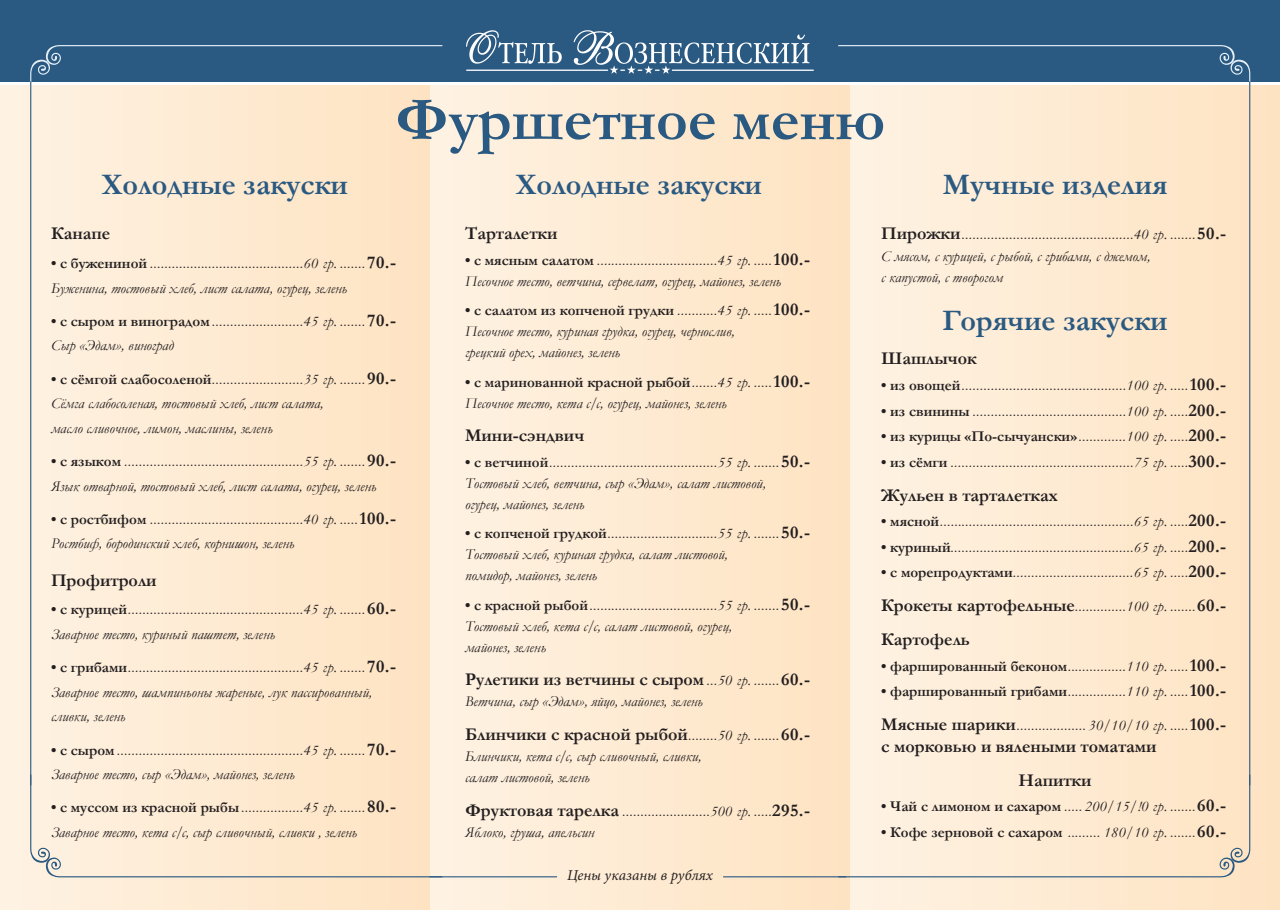
<style>
.page{position:relative;width:1280px;height:910px;background:#fff}
.page>*{position:absolute;margin:0;border:0;box-sizing:border-box;transform-origin:0 0}
.t1{font:700 61.5px "Garamond";color:#2a5981}
.t2{font:700 30px "Garamond";color:#2a5981}
.t3{font:700 18px/34px "Garamond";color:#231f20}
.t4{font:italic 15px/21px "Garamond";color:#231f20}
.t5{font:15px/24.6px "Garamond";color:#231f20}
.t6{font:700 15px "Garamond";color:#231f20}
.t7{font:italic 15px "Minion Pro";color:#231f20}
.s1{font-weight:700;font-style:normal}
.s2{font-style:normal}
.s3{font-weight:700;font-style:normal;font-size:18px}
.s4{font-weight:700}
.s5{font-style:italic}
.s6{font-weight:700;font-size:18px}
.s7{font-weight:400;font-size:15px}
.s8{font-weight:400;font-style:italic;font-size:15px}
.s9{font-weight:400}
.s10{font-weight:400;font-style:italic}
.s11{font-size:18px}
</style>
<div class="page">
<div style="left:429px;top:86px;width:421px;height:824px;background:linear-gradient(to right,#fef2e3,#fee3c2)"></div>
<div style="left:0;top:0;width:1280px;height:81px;background:#2a5981"></div>
<svg style="left:838px;top:45px;width:412px;height:103px"></svg>
<svg style="left:466px;top:30px;width:348px;height:44px"></svg>
<svg style="left:30px;top:45px;width:412px;height:103px"></svg>
<div style="left:0;top:86px;width:429px;height:824px;background:linear-gradient(to right,#fef2e3,#fee3c2)"></div>
<div style="left:850px;top:86px;width:430px;height:824px;background:linear-gradient(to right,#fef3e3,#fde2c2)"></div>
<svg style="left:838px;top:775px;width:412px;height:102px;background:#fbe9d2"></svg>
<svg style="left:30px;top:775px;width:412px;height:102px;background:#fbe8d0"></svg>
<hr style="left:429px;top:876px;width:128px;height:1px;background:#2a5981">
<hr style="left:723px;top:876px;width:123px;height:1px;background:#2a5981">
<hr style="left:30px;top:81px;width:1px;height:704px;background:#2a5981">
<hr style="left:1249px;top:81px;width:1px;height:704px;background:#2a5981">
<h1 class="t1" style="left:395px;top:78px;width:492px">Фуршетное меню</h1>
<h2 class="t2" style="left:102px;top:164px;width:248px">Холодные закуски</h2>
<h2 class="t2" style="left:516px;top:164px;width:248px">Холодные закуски</h2>
<h2 class="t2" style="left:943px;top:164px;width:226px">Мучные изделия</h2>
<p class="t3" style="left:51px;top:217px;width:61px">Канапе</p>
<p class="t4" style="left:51px;top:251px;width:346px;line-height:24.6px"><span class="s1">• с бужениной</span> <span class="s2">..........................................</span>60 гр. <span class="s2">.......</span><span class="s3">70.-<br></span>Буженина, тостовый хлеб, лист салата, огурец, зелень</p>
<p class="t5" style="left:51px;top:308px;width:346px"><span class="s4">• с сыром и виноградом</span>.........................<span class="s5">45 гр.</span> .......<span class="s6">70.-<br></span><span class="s5">Сыр «Эдам», виноград</span></p>
<p class="t4" style="left:51px;top:366px;width:346px;line-height:24.6px"><span class="s1">• с сёмгой слабосоленой</span><span class="s2">.........................</span>35 гр. <span class="s2">.......</span><span class="s3">90.-<br></span>Сёмга слабосоленая, тостовый хлеб, лист салата,<br>масло сливочное, лимон, маслины, зелень</p>
<p class="t5" style="left:51px;top:448px;width:346px"><span class="s4">• с языком</span> .................................................<span class="s5">55 гр.</span> .......<span class="s6">90.-<br></span><span class="s5">Язык отварной, тостовый хлеб, лист салата, огурец, зелень</span></p>
<p class="t5" style="left:51px;top:506px;width:346px"><span class="s4">• с ростбифом</span> ..........................................<span class="s5">40 гр.</span> .....<span class="s6">100.-<br></span><span class="s5">Ростбиф, бородинский хлеб, корнишон, зелень</span></p>
<p class="t3" style="left:51px;top:563px;width:107px">Профитроли</p>
<p class="t5" style="left:51px;top:597px;width:346px"><span class="s4">• с курицей</span>................................................<span class="s5">45 гр.</span> .......<span class="s6">60.-<br></span><span class="s5">Заварное тесто, куриный паштет, зелень</span></p>
<p class="t4" style="left:51px;top:655px;width:346px;line-height:24.6px"><span class="s1">• с грибами</span><span class="s2">................................................</span>45 гр. <span class="s2">.......</span><span class="s3">70.-<br></span>Заварное тесто, шампиньоны жареные, лук пассированный, сливки, зелень</p>
<p class="t5" style="left:51px;top:737px;width:346px"><span class="s4">• с сыром</span>...................................................<span class="s5">45 гр.</span> .......<span class="s6">70.-<br></span><span class="s5">Заварное тесто, сыр «Эдам», майонез, зелень</span></p>
<p class="t4" style="left:51px;top:795px;width:346px;line-height:24.6px"><span class="s1">• с муссом из красной рыбы</span><span class="s2">.................</span>45 гр. <span class="s2">.......</span><span class="s3">80.-<br></span>Заварное тесто, кета с/с, сыр сливочный, сливки , зелень</p>
<p class="t3" style="left:465px;top:217px;width:94px">Тарталетки</p>
<p class="t4" style="left:465px;top:249px;width:346px"><span class="s1">• с мясным салатом</span> <span class="s2">.................................</span>45 гр. <span class="s2">.....</span><span class="s3">100.-<br></span>Песочное тесто, ветчина, сервелат, огурец, майонез, зелень</p>
<p class="t4" style="left:465px;top:299px;width:346px"><span class="s1">• с салатом из копченой грудки</span> <span class="s2">...........</span>45 гр. <span class="s2">.....</span><span class="s3">100.-<br></span>Песочное тесто, куриная грудка, огурец, чернослив,<br>грецкий орех, майонез, зелень</p>
<p class="t4" style="left:465px;top:371px;width:346px"><span class="s1">• с маринованной красной рыбой</span><span class="s2">.......</span>45 гр. <span class="s2">.....</span><span class="s3">100.-<br></span>Песочное тесто, кета с/с, огурец, майонез, зелень</p>
<p class="t3" style="left:465px;top:419px;width:121px">Мини-сэндвич</p>
<p class="t4" style="left:465px;top:451px;width:346px"><span class="s1">• с ветчиной</span><span class="s2">..............................................</span>55 гр. <span class="s2">.......</span><span class="s3">50.-<br></span>Тостовый хлеб, ветчина, сыр «Эдам», салат листовой,<br>огурец, майонез, зелень</p>
<p class="t4" style="left:465px;top:522px;width:346px"><span class="s1">• с копченой грудкой</span><span class="s2">..............................</span>55 гр. <span class="s2">.......</span><span class="s3">50.-<br></span>Тостовый хлеб, куриная грудка, салат листовой,<br>помидор, майонез, зелень</p>
<p class="t4" style="left:465px;top:594px;width:346px"><span class="s1">• с красной рыбой</span><span class="s2">...................................</span>55 гр. <span class="s2">.......</span><span class="s3">50.-<br></span>Тостовый хлеб, кета с/с, салат листовой, огурец,<br>майонез, зелень</p>
<p class="t3" style="left:465px;top:663px;width:346px">Рулетики из ветчины с сыром<span class="s7">...</span><span class="s8">50 гр.</span> <span class="s7">.......</span>60.-</p>
<p class="t4" style="left:465px;top:691px;width:239px">Ветчина, сыр «Эдам», яйцо, майонез, зелень</p>
<p class="t3" style="left:465px;top:717px;width:346px">Блинчики с красной рыбой<span class="s7">........</span><span class="s8">50 гр.</span> <span class="s7">.......</span>60.-</p>
<p class="t4" style="left:465px;top:745px;width:238px">Блинчики, кета с/с, сыр сливочный, сливки, салат листовой, зелень</p>
<p class="t5" style="left:465px;top:800px;width:346px;line-height:21px"><span class="s6">Фруктовая тарелка</span> ........................<span class="s5">500 гр.</span> .....<span class="s6">295.-<br></span><span class="s5">Яблоко, груша, апельсин</span></p>
<p class="t7" style="left:567px;top:865px;width:147px">Цены указаны в рублях</p>
<p class="t4" style="left:881px;top:224px;width:346px"><span class="s3">Пирожки</span><span class="s2">...............................................</span>40 гр. <span class="s2">.......</span><span class="s3">50.-<br></span>С мясом, с курицей, с рыбой, с грибами, с джемом,<br>с капустой, с творогом</p>
<h2 class="t2" style="left:942px;top:300px;width:227px">Горячие закуски</h2>
<p class="t3" style="left:881px;top:342px;width:97px">Шашлычок</p>
<p class="t5" style="left:881px;top:373px;width:346px"><span class="s4">• из овощей</span>.............................................<span class="s5">100 гр.</span> .....<span class="s6">100.-</span></p>
<p class="t5" style="left:881px;top:398px;width:347px"><span class="s4">• из свинины</span> ..........................................<span class="s5">100 гр.</span> .....<span class="s6">200.-</span></p>
<p class="t6" style="left:881px;top:426px;width:347px">• из курицы «По-сычуански»<span class="s9">.............</span><span class="s10">100 гр.</span> <span class="s9">.....</span><span class="s11">200.-</span></p>
<p class="t5" style="left:881px;top:449px;width:347px"><span class="s4">• из сёмги</span> ..................................................<span class="s5">75 гр.</span> .....<span class="s6">300.-</span></p>
<p class="t3" style="left:881px;top:478px;width:178px">Жульен в тарталетках</p>
<p class="t5" style="left:881px;top:509px;width:347px"><span class="s4">• мясной</span>.....................................................<span class="s5">65 гр.</span> .....<span class="s6">200.-</span></p>
<p class="t5" style="left:881px;top:534px;width:347px"><span class="s4">• куриный</span>..................................................<span class="s5">65 гр.</span> .....<span class="s6">200.-</span></p>
<p class="t5" style="left:881px;top:560px;width:347px"><span class="s4">• с морепродуктами</span>.................................<span class="s5">65 гр.</span> .....<span class="s6">200.-</span></p>
<p class="t3" style="left:881px;top:589px;width:347px">Крокеты картофельные<span class="s7">..............</span><span class="s8">100 гр.</span> <span class="s7">.......</span>60.-<br>Картофель</p>
<p class="t6" style="left:881px;top:656px;width:346px">• фаршированный беконом<span class="s9">................</span><span class="s10">110 гр.</span> <span class="s9">.....</span><span class="s11">100.-</span></p>
<p class="t6" style="left:881px;top:681px;width:346px">• фаршированный грибами<span class="s9">................</span><span class="s10">110 гр.</span> <span class="s9">.....</span><span class="s11">100.-</span></p>
<p class="t5" style="left:881px;top:713px;width:346px"><span class="s6">Мясные шарики</span>................... <span class="s5">30/10/10 гр.</span> .....<span class="s6">100.-</span></p>
<p class="t3" style="left:1018px;top:729px;width:140px;text-indent:-137px">с морковью и вялеными томатами<br>Напитки</p>
<p class="t6" style="left:881px;top:796px;width:346px">• Чай с лимоном и сахаром <span class="s9">.....</span> <span class="s10">200/15/!0 гр.</span> <span class="s9">.......</span><span class="s11">60.-</span></p>
<p class="t6" style="left:881px;top:822px;width:346px">• Кофе зерновой с сахаром <span class="s9">.........</span> <span class="s10">180/10 гр.</span> <span class="s9">.......</span><span class="s11">60.-</span></p>
</div>
